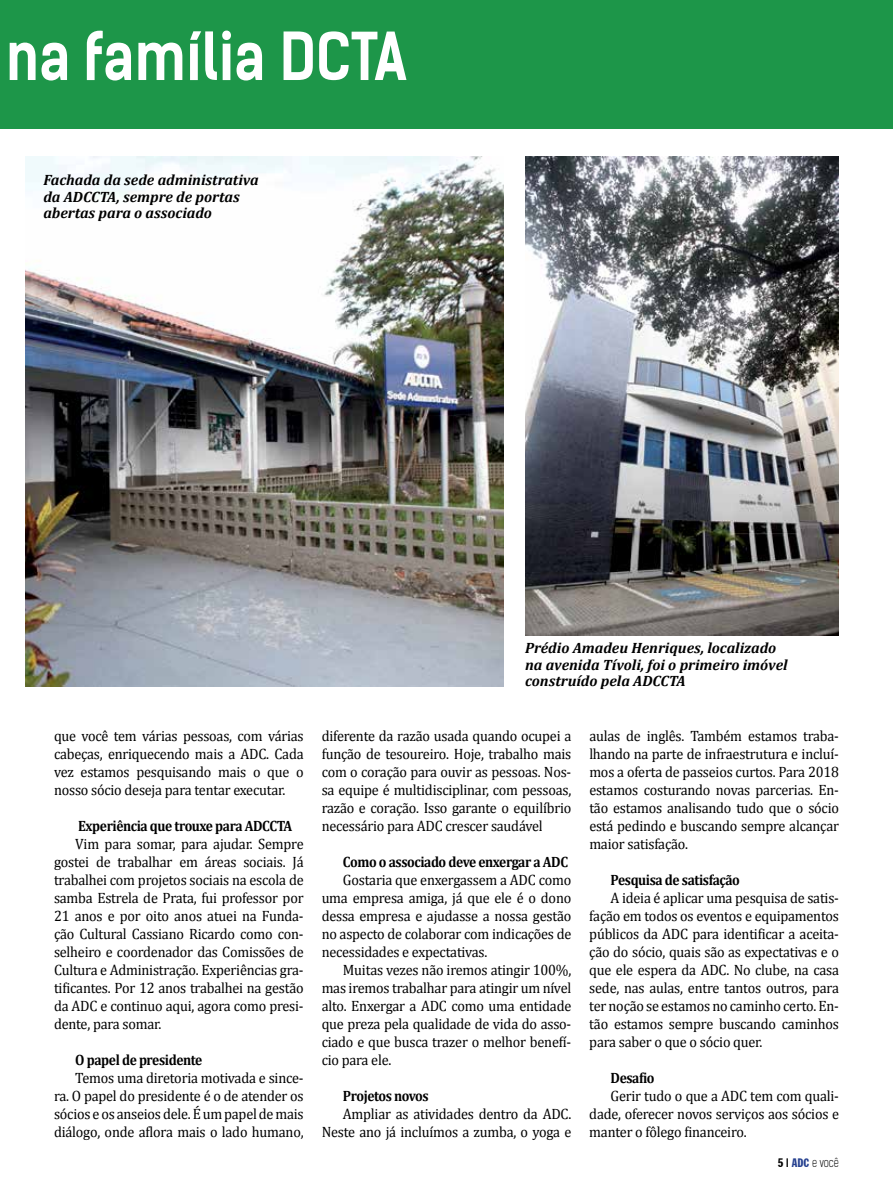
<style>
.page{position:relative;width:893px;height:1191px;background:#fff}
.page>*{position:absolute;margin:0;border:0;box-sizing:border-box;transform-origin:0 0}
.t1{font:700 63px "Kelson Sans";color:#fff;scale:.9 1}
.t2{font:15px/18px "Cambria";letter-spacing:-.015em;color:#000;text-align:justify;scale:.95 1}
.t3{font:italic 700 15px/16.5px "Cambria";color:#000}
.t4{font:700 15px "Cambria";letter-spacing:-.03em;color:#000;scale:.9 1}
.t5{font:300 12px "Kelson Sans";color:#000;scale:.9 1}
.s1{font-family:"Franklin Gothic";font-weight:400;font-stretch:extra-condensed}
.s2{font-family:"Franklin Gothic";font-weight:400;font-stretch:extra-condensed;color:#25408f}
</style>
<div class="page">
<div style="left:0;top:0;width:893px;height:129px;background:#1d9649"></div>
<img style="left:26px;top:157px;width:478px;height:529px">
<img style="left:525px;top:157px;width:314px;height:478px">
<h1 class="t1" style="left:5px;top:18px;width:448px">na família DCTA</h1>
<p class="t3" style="left:43px;top:171px;width:217px">Fachada da sede administrativa da ADCCTA, sempre de portas abertas para o associado</p>
<p class="t2" style="left:54px;top:726px;width:264px">que você tem várias pessoas, com várias cabeças, enriquecendo mais a ADC. Cada vez estamos pesquisando mais o que o nosso sócio deseja para tentar executar.</p>
<p class="t4" style="left:78px;top:815px;width:239px">Experiência que trouxe para ADCCTA</p>
<p class="t2" style="left:54px;top:834px;width:264px;text-indent:21px">Vim para somar, para ajudar. Sempre gostei de trabalhar em áreas sociais. Já trabalhei com projetos sociais na escola de samba Estrela de Prata, fui professor por 21 anos e por oito anos atuei na Funda&shy;ção Cultural Cassiano Ricardo como con&shy;selheiro e coordenador das Comissões de Cultura e Administração. Experiências gra&shy;tificantes. Por 12 anos trabalhei na gestão da ADC e continuo aqui, agora como presi&shy;dente, para somar.</p>
<p class="t4" style="left:75px;top:1049px;width:143px">O papel de presidente</p>
<p class="t2" style="left:54px;top:1068px;width:264px;text-indent:21px">Temos uma diretoria motivada e since&shy;ra. O papel do presidente é o de atender os sócios e os anseios dele. É um papel de mais diálogo, onde aflora mais o lado humano,</p>
<p class="t3" style="left:525px;top:639px;width:264px">Prédio Amadeu Henriques, localizado na avenida Tívoli, foi o primeiro imóvel construído pela ADCCTA</p>
<p class="t2" style="left:322px;top:726px;width:264px">diferente da razão usada quando ocupei a função de tesoureiro. Hoje, trabalho mais com o coração para ouvir as pessoas. Nos&shy;sa equipe é multidisciplinar, com pessoas, razão e coração. Isso garante o equilíbrio necessário para ADC crescer saudável</p>
<p class="t4" style="left:343px;top:851px;width:252px">Como o associado deve enxergar a ADC</p>
<p class="t2" style="left:322px;top:870px;width:264px;text-indent:21px">Gostaria que enxergassem a ADC como uma empresa amiga, já que ele é o dono dessa empresa e ajudasse a nossa gestão no aspecto de colaborar com indicações de necessidades e expectativas.</p>
<p class="t2" style="left:322px;top:960px;width:264px;text-indent:21px">Muitas vezes não iremos atingir 100%, mas iremos trabalhar para atingir um nível alto. Enxergar a ADC como uma entidade que preza pela qualidade de vida do asso&shy;ciado e que busca trazer o melhor benefí&shy;cio para ele.</p>
<p class="t4" style="left:343px;top:1085px;width:97px">Projetos novos</p>
<p class="t2" style="left:322px;top:1104px;width:264px;text-align:right">Ampliar as atividades dentro da ADC.<br>Neste ano já incluímos a zumba, o yoga e</p>
<p class="t2" style="left:589px;top:726px;width:264px">aulas de inglês. Também estamos traba&shy;lhando na parte de infraestrutura e incluí&shy;mos a oferta de passeios curtos. Para 2018 estamos costurando novas parcerias. En&shy;tão estamos analisando tudo que o sócio está pedindo e buscando sempre alcançar maior satisfação.</p>
<p class="t4" style="left:611px;top:869px;width:145px">Pesquisa de satisfação</p>
<p class="t2" style="left:589px;top:888px;width:264px;text-indent:21px">A ideia é aplicar uma pesquisa de satis&shy;fação em todos os eventos e equipamentos públicos da ADC para identificar a aceita&shy;ção do sócio, quais são as expectativas e o que ele espera da ADC. No clube, na casa sede, nas aulas, entre tantos outros, para ter noção se estamos no caminho certo. En&shy;tão estamos sempre buscando caminhos para saber o que o sócio quer.</p>
<p class="t4" style="left:611px;top:1067px;width:50px">Desafio</p>
<p class="t2" style="left:589px;top:1086px;width:264px;text-indent:21px">Gerir tudo o que a ADC tem com quali&shy;dade, oferecer novos serviços aos sócios e manter o fôlego financeiro.</p>
<p class="t5" style="left:778px;top:1155px;width:69px"><span class="s1">5 |</span> <span class="s2">ADC</span> e você</p>
</div>
